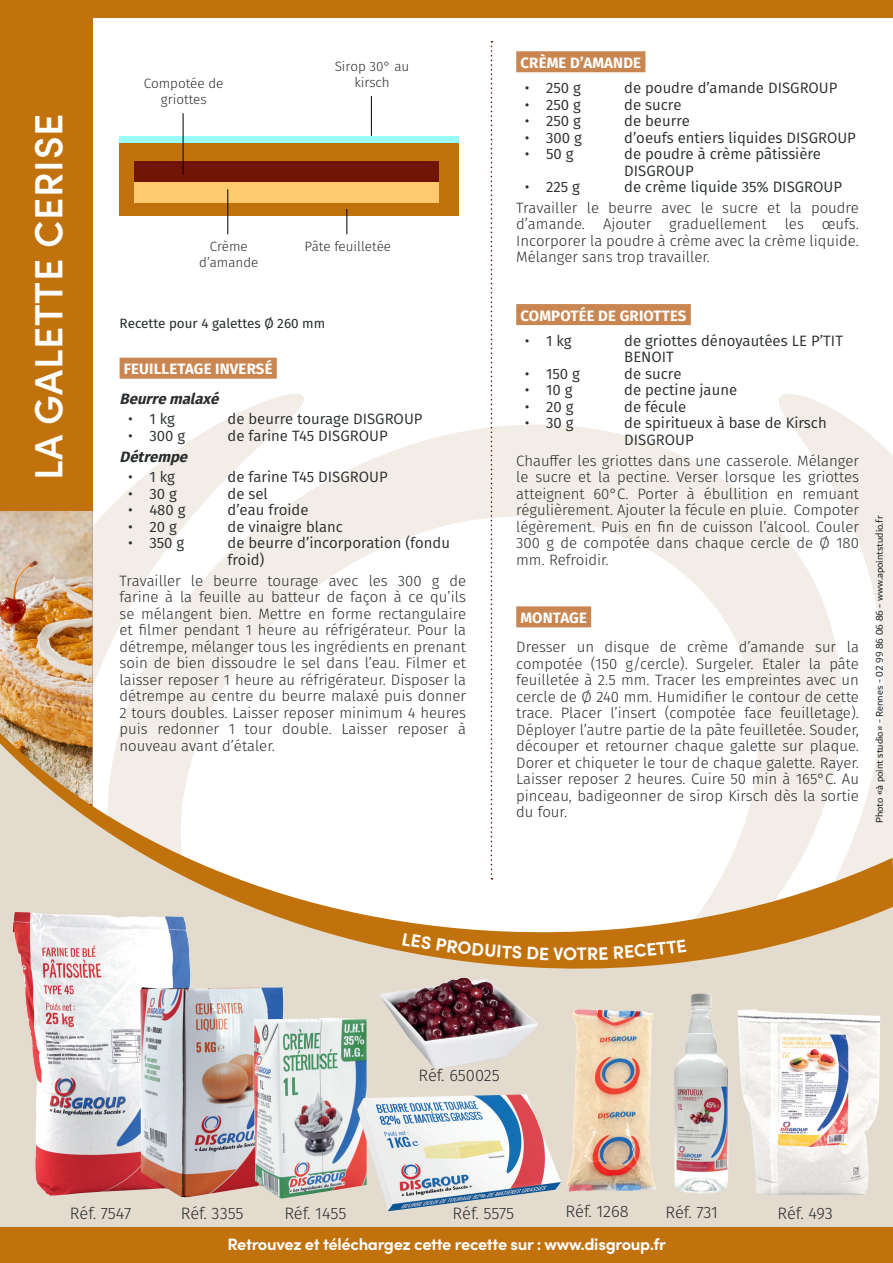
<style>
.page{position:relative;width:893px;height:1263px;background:#fff}
.page>*{position:absolute;margin:0;border:0;box-sizing:border-box;transform-origin:0 0}
.t1{font:600 39.45px "Sofia Pro";letter-spacing:.02em;color:#fff}
.t2{font:700 18px "Sofia Pro";color:#fff}
.référence_produit{font:300 16.5px "Fira Sans";letter-spacing:-.005em;color:#292d2f}
.t3{font:700 16.5px "Sofia Pro";letter-spacing:-.02em;color:#fff}
.procédé_de_fabricati{font:300 15px/16.5px "Fira Sans";color:#292d2f;text-align:justify}
.t4{font:15px/16.5px "Fira Sans";color:#292d2f}
.titre{font:700 15px "Fira Sans";letter-spacing:.01em;color:#fff}
.procédé_de_fabricati-2{font:italic 700 15px "Fira Sans";color:#292d2f}
.légende_schéma{font:300 13.5px/16.5px "Fira Sans";color:#292d2f;text-align:center}
.pour_2_moules{font:13.5px "Fira Sans";color:#292d2f}
.t5{font:10.5px "Dubai";color:#292d2f}
</style>
<div class="page">
<svg style="left:0;top:389px;width:893px;height:311px"></svg>
<div style="left:0;top:980px;width:893px;height:247px;background:#e3dbce"></div>
<svg style="left:491px;top:41px;width:1px;height:659px"></svg>
<div style="left:0;top:0;width:893px;height:17px;background:#c1720d"></div>
<div style="left:0;top:0;width:92px;height:510px;background:#c1720d"></div>
<svg style="left:0;top:700px;width:893px;height:280px"></svg>
<div style="left:0;top:1227px;width:893px;height:36px;background:#c1720d"></div>
<div style="left:516px;top:51px;width:129px;height:21px;background:#c98651"></div>
<div style="left:516px;top:304px;width:175px;height:21px;background:#c98651"></div>
<div style="left:516px;top:606px;width:75px;height:21px;background:#c98651"></div>
<div style="left:120px;top:358px;width:157px;height:21px;background:#c98651"></div>
<img style="left:13px;top:916px;width:177px;height:280px">
<img style="left:140px;top:987px;width:144px;height:210px">
<img style="left:566px;top:1009px;width:90px;height:183px">
<hr style="left:371px;top:96px;width:1px;height:40px;background:#000">
<div style="left:120px;top:143px;width:339px;height:72px;background:#c1720d"></div>
<div style="left:135px;top:182px;width:304px;height:21px;background:#ffca6f"></div>
<div style="left:135px;top:161px;width:304px;height:21px;background:#701405"></div>
<div style="left:120px;top:136px;width:339px;height:7px;background:#9ff"></div>
<hr style="left:183px;top:113px;width:1px;height:62px;background:#000">
<hr style="left:227px;top:189px;width:1px;height:45px;background:#000">
<svg style="left:346px;top:209px;width:1px;height:25px"></svg>
<img style="left:737px;top:1009px;width:143px;height:186px">
<img style="left:380px;top:978px;width:159px;height:91px">
<img style="left:674px;top:993px;width:55px;height:200px">
<img style="left:253px;top:1018px;width:114px;height:180px">
<img style="left:357px;top:1094px;width:204px;height:117px">
<div style="left:402px;top:933px;width:120px;height:26px;background:#c1720d"></div>
<svg style="left:528px;top:947px;width:21px;height:13px"></svg>
<div style="left:577px;top:939px;width:110px;height:21px;background:#c1720d"></div>
<p class="t1" style="left:19px;top:480px;width:368px;rotate:-90deg">LA GALETTE CERISE</p>
<p class="légende_schéma" style="left:335px;top:57px;width:76px">Sirop 30° au</p>
<p class="légende_schéma" style="left:144px;top:75px;width:81px">Compotée de</p>
<p class="légende_schéma" style="left:354px;top:74px;width:37px">kirsch</p>
<p class="légende_schéma" style="left:161px;top:91px;width:47px">griottes</p>
<p class="légende_schéma" style="left:199px;top:238px;width:61px">Crème d’amande</p>
<p class="légende_schéma" style="left:305px;top:238px;width:88px">Pâte feuilletée</p>
<p class="pour_2_moules" style="left:120px;top:313px;width:207px">Recette pour 4 galettes Ø 260 mm</p>
<p class="titre" style="left:124px;top:357px;width:150px">FEUILLETAGE INVERSÉ</p>
<p class="procédé_de_fabricati-2" style="left:120px;top:386px;width:106px">Beurremalaxé</p>
<p class="t4" style="left:128px;top:411px;width:48px">• 1 kg</p>
<p class="t4" style="left:228px;top:411px;width:196px">de beurre tourage DISGROUP</p>
<p class="t4" style="left:128px;top:427px;width:59px">• 300 g</p>
<p class="t4" style="left:228px;top:427px;width:162px">de farine T45 DISGROUP</p>
<p class="procédé_de_fabricati-2" style="left:120px;top:444px;width:75px">Détrempe</p>
<p class="t4" style="left:128px;top:469px;width:48px">• 1 kg</p>
<p class="t4" style="left:228px;top:469px;width:162px">de farine T45 DISGROUP</p>
<p class="t4" style="left:128px;top:485px;width:50px">• 30 g</p>
<p class="t4" style="left:228px;top:485px;width:42px">de sel</p>
<p class="t4" style="left:128px;top:502px;width:59px">• 480 g</p>
<p class="t4" style="left:228px;top:502px;width:82px">d’eau froide</p>
<p class="t4" style="left:128px;top:518px;width:50px">• 20 g</p>
<p class="t4" style="left:228px;top:518px;width:117px">de vinaigre blanc</p>
<p class="t4" style="left:128px;top:535px;width:58px">• 350 g</p>
<p class="t4" style="left:228px;top:535px;width:224px">de beurre d’incorporation (fondu froid)</p>
<p class="procédé_de_fabricati" style="left:120px;top:572px;width:348px">Travailler le beurre tourage avec les 300 g de farine à la feuille au batteur de façon à ce qu’ils se mélangent bien. Mettre en forme rectangulaire et filmer pendant 1 heure au réfrigérateur. Pour la détrempe, mélanger tous les ingrédients en prenant soin de bien dissoudre le sel dans l’eau. Filmer et laisser reposer 1 heure au réfrigérateur. Disposer la détrempe au centre du beurre malaxé puis donner 2 tours doubles. Laisser reposer minimum 4 heures puis redonner 1 tour double. Laisser reposer à nouveau avant d’étaler.</p>
<p class="titre" style="left:520px;top:50px;width:122px">CRÈME D’AMANDE</p>
<p class="t4" style="left:525px;top:79px;width:58px">• 250 g</p>
<p class="t4" style="left:624px;top:79px;width:215px">de poudre d’amande DISGROUP</p>
<p class="t4" style="left:525px;top:96px;width:58px">• 250 g</p>
<p class="t4" style="left:624px;top:96px;width:59px">de sucre</p>
<p class="t4" style="left:525px;top:112px;width:58px">• 250 g</p>
<p class="t4" style="left:624px;top:112px;width:67px">de beurre</p>
<p class="t4" style="left:525px;top:129px;width:59px">• 300 g</p>
<p class="t4" style="left:624px;top:129px;width:233px">d’oeufs entiers liquides DISGROUP</p>
<p class="t4" style="left:525px;top:145px;width:50px">• 50 g</p>
<p class="t4" style="left:624px;top:145px;width:198px">de poudre à crème pâtissière<br>DISGROUP</p>
<p class="t4" style="left:525px;top:178px;width:57px">• 225 g</p>
<p class="t4" style="left:624px;top:178px;width:219px">de crème liquide 35% DISGROUP</p>
<p class="procédé_de_fabricati" style="left:516px;top:199px;width:344px">Travailler le beurre avec le sucre et la poudre d’amande. Ajouter graduellement les œufs.<br>Incorporer la poudre à crème avec la crème liquide.<br>Mélanger sans trop travailler.</p>
<p class="titre" style="left:520px;top:303px;width:168px">COMPOTÉE DE GRIOTTES</p>
<p class="t4" style="left:525px;top:332px;width:48px">• 1 kg</p>
<p class="t4" style="left:624px;top:332px;width:220px">de griottes dénoyautées LE P’TIT<br>BENOIT</p>
<p class="t4" style="left:525px;top:365px;width:57px">• 150 g</p>
<p class="t4" style="left:624px;top:365px;width:59px">de sucre</p>
<p class="t4" style="left:525px;top:381px;width:49px">• 10 g</p>
<p class="t4" style="left:624px;top:381px;width:114px">de pectine jaune</p>
<p class="t4" style="left:525px;top:398px;width:50px">• 20 g</p>
<p class="t4" style="left:624px;top:398px;width:63px">de fécule</p>
<p class="t4" style="left:525px;top:414px;width:50px">• 30 g</p>
<p class="t4" style="left:624px;top:414px;width:204px">de spiritueux à base de Kirsch<br>DISGROUP</p>
<p class="procédé_de_fabricati" style="left:516px;top:452px;width:344px">Chauffer les griottes dans une casserole. Mélanger le sucre et la pectine. Verser lorsque les griottes atteignent 60°C. Porter à ébullition en remuant régulièrement. Ajouter la fécule en pluie. Compoter légèrement. Puis en fin de cuisson l’alcool. Couler 300 g de compotée dans chaque cercle de Ø 180 mm. Refroidir.</p>
<p class="titre" style="left:520px;top:605px;width:68px">MONTAGE</p>
<p class="procédé_de_fabricati" style="left:516px;top:639px;width:344px">Dresser un disque de crème d’amande sur la compotée (150 g/cercle). Surgeler. Etaler la pâte feuilletée à 2.5 mm. Tracer les empreintes avec un cercle de Ø 240 mm. Humidifier le contour de cette trace. Placer l’insert (compotée face feuilletage).<br>Déployer l’autre partie de la pâte feuilletée. Souder, découper et retourner chaque galette sur plaque.<br>Dorer et chiqueter le tour de chaque galette. Rayer.<br>Laisser reposer 2 heures. Cuire 50 min à 165°C. Au pinceau, badigeonner de sirop Kirsch dès la sortie du four.</p>
<p class="t5" style="left:873px;top:823px;width:309px;rotate:-90deg">Photo «à point studio» - Rennes - 02 99 86 06 86 - www.apointstudio.fr</p>
<p class="référence_produit" style="left:418px;top:1063px;width:83px">Réf. 650025</p>
<p class="t2" style="left:553px;top:940px;width:26px">VO</p>
<p class="référence_produit" style="left:70px;top:1201px;width:63px">Réf. 7547</p>
<p class="référence_produit" style="left:181px;top:1201px;width:64px">Réf. 3355</p>
<p class="référence_produit" style="left:566px;top:1199px;width:64px">Réf. 1268</p>
<p class="référence_produit" style="left:284px;top:1201px;width:64px">Réf. 1455</p>
<p class="référence_produit" style="left:453px;top:1201px;width:63px">Réf. 5575</p>
<p class="référence_produit" style="left:665px;top:1200px;width:54px">Réf. 731</p>
<p class="t3" style="left:227px;top:1231px;width:440px">Retrouvez et téléchargez cette recette sur : www.disgroup.fr</p>
<p class="référence_produit" style="left:777px;top:1201px;width:57px">Réf. 493</p>
</div>
